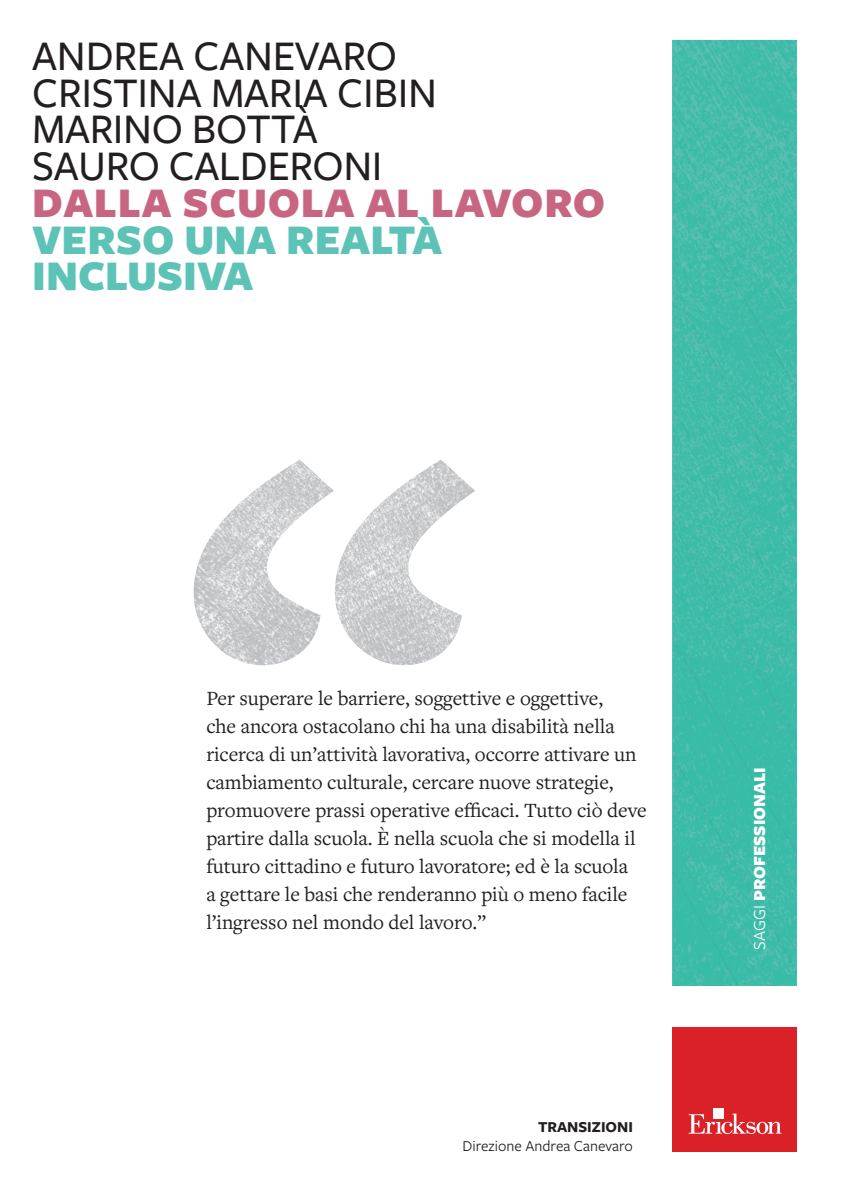
<style>
.page{position:relative;width:844px;height:1191px;background:#fff}
.page>*{position:absolute;margin:0;border:0;box-sizing:border-box;transform-origin:0 0}
.t1{font:500 43.75px/36.8px "Freight Sans Pro";letter-spacing:-.005em;color:#231f20}
.t2{font:900 43.75px/36.8px "Freight Sans Pro";color:#5cc3b6}
.t3{font:900 43.75px "Freight Sans Pro";letter-spacing:.015em;color:#c86682}
.t4{font:21px/28px "Freight Text Pro";letter-spacing:-.005em;color:#231f20}
.t5{font:900 17.5px "Freight Sans Pro";color:#fff}
.t6{font:15.75px "Freight Sans Pro";color:#231f20}
.t7{font:700 15.75px "Freight Sans Pro";color:#231f20}
.s1{font-weight:400}
</style>
<div class="page">
<img style="left:193px;top:459px;width:282px;height:206px">
<img style="left:672px;top:40px;width:124px;height:133px">
<img style="left:677px;top:124px;width:119px;height:165px">
<img style="left:778px;top:113px;width:18px;height:43px">
<img style="left:672px;top:289px;width:124px;height:116px">
<img style="left:672px;top:405px;width:124px;height:116px">
<img style="left:771px;top:331px;width:25px;height:57px">
<img style="left:672px;top:521px;width:124px;height:116px">
<img style="left:672px;top:637px;width:124px;height:117px">
<img style="left:672px;top:754px;width:124px;height:232px">
<img style="left:672px;top:870px;width:67px;height:116px">
<div style="left:672px;top:1027px;width:124px;height:124px;background:#da2128"></div>
<div style="left:713px;top:1108px;width:10px;height:10px;background:#fff"></div>
<h1 class="t1" style="left:32px;top:35px;width:406px">ANDREA CANEVARO<br>CRISTINA MARIA CIBIN<br>MARINO BOTTÀ<br>SAURO CALDERONI</h1>
<h1 class="t3" style="left:32px;top:172px;width:574px">DALLA SCUOLA AL LAVORO</h1>
<h1 class="t2" style="left:32px;top:219px;width:411px">VERSO UNA REALTÀ<br>INCLUSIVA</h1>
<p class="t4" style="left:206px;top:683px;width:442px">Per superare le barriere, soggettive e oggettive,<br>che ancora ostacolano chi ha una disabilità nella ricerca di un’attività lavorativa, occorre attivare un cambiamento culturale, cercare nuove strategie, promuovere prassi operative efficaci. Tutto ciò deve partire dalla scuola. È nella scuola che si modella il futuro cittadino e futuro lavoratore; ed è la scuola<br>a gettare le basi che renderanno più o meno facile l’ingresso nel mondo del lavoro.”</p>
<p class="t7" style="left:538px;top:1116px;width:96px">TRANSIZIONI</p>
<p class="t6" style="left:462px;top:1135px;width:172px">Direzione Andrea Canevaro</p>
<p class="t5" style="left:747px;top:949px;width:184px;rotate:-90deg"><span class="s1">SAGGI</span> PROFESSIONALI</p>
</div>
